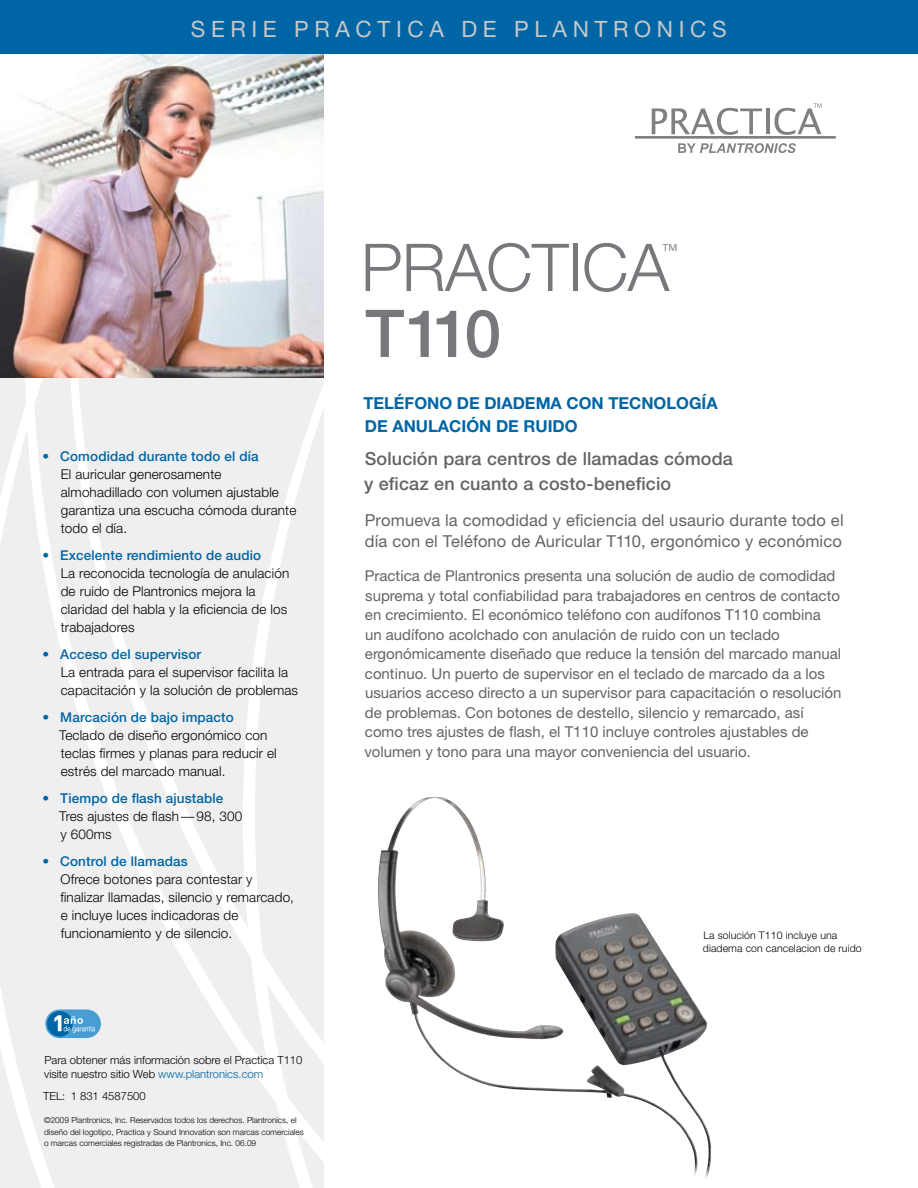
<style>
.page{position:relative;width:918px;height:1188px;background:#fff}
.page>*{position:absolute;margin:0;border:0;box-sizing:border-box;transform-origin:0 0}
.t1{font:300 66px "Helvetica Neue";letter-spacing:-.01em;color:#77787b}
.t2{font:500 66px "Helvetica Neue";color:#77787b}
.t3{font:22.5px "Helvetica Neue";letter-spacing:.25em;color:#c6c8ca}
.t4{font:500 18px/25.5px "Helvetica Neue";letter-spacing:.01em;color:#636467}
.t5{font:300 16.65px "Helvetica Neue";color:#77787b}
.t6{font:16.5px/21px "Helvetica Neue";letter-spacing:.01em;color:#636467}
.t7{font:700 16.5px/22.5px "Helvetica Neue";color:#0065a4}
.t8{font:15px/19.5px "Helvetica Neue";color:#636467}
.t9{font:300 13.5px/18px "Helvetica Neue";letter-spacing:.01em;color:#000}
.t10{font:500 13.5px "Helvetica Neue";letter-spacing:.01em;color:#0065a4}
.t11{font:300 11.25px/14.2px "Helvetica Neue";color:#000}
.t12{font:300 10.5px/13.5px "Helvetica Neue";letter-spacing:.01em;color:#000}
.t13{font:300 8.25px/11.2px "Helvetica Neue";color:#000}
.s1{color:#0065a4}
</style>
<div class="page">
<svg style="left:0;top:378px;width:197px;height:810px;fill:#efeff0"></svg>
<svg style="left:197px;top:378px;width:127px;height:810px;fill:#efeff0"></svg>
<div style="left:0;top:0;width:918px;height:54px;background:#0065a4"></div>
<img style="left:0;top:54px;width:324px;height:324px">
<svg style="left:652px;top:108px;width:110px;height:27px"></svg>
<hr style="left:766px;top:108px;width:3px;height:26px;background:#000">
<svg style="left:678px;top:143px;width:118px;height:10px"></svg>
<hr style="left:635px;top:136px;width:201px;height:3px;background:#000">
<svg style="left:774px;top:104px;width:48px;height:31px"></svg>
<img style="left:378px;top:797px;width:320px;height:378px">
<div style="left:45px;top:1010px;width:56px;height:28px;background:#489dd3;border-radius:14px"></div>
<div style="left:47px;top:1011px;width:26px;height:26px;background:#0065a4;border-radius:50%"></div>
<svg style="left:54px;top:1015px;width:41px;height:18px"></svg>
<h2 class="t3" style="left:191px;top:16px;width:537px">SERIE PRACTICA DE PLANTRONICS</h2>
<h1 class="t1" style="left:361px;top:227px;width:310px">PRACTICA</h1>
<p class="t5" style="left:661px;top:240px;width:18px">™</p>
<p class="t10" style="left:43px;top:448px;width:218px">• Comodidad durante todo el día</p>
<p class="t9" style="left:61px;top:465px;width:237px">El auricular generosamente almohadillado con volumen ajustable garantiza una escucha cómoda durante todo el día.</p>
<p class="t10" style="left:43px;top:547px;width:220px">• Excelente rendimiento de audio</p>
<p class="t9" style="left:61px;top:564px;width:230px">La reconocida tecnología de anulación de ruido de Plantronics mejora la claridad del habla y la eficiencia de los trabajadores</p>
<p class="t10" style="left:43px;top:646px;width:160px">• Acceso del supervisor</p>
<p class="t9" style="left:61px;top:663px;width:239px">La entrada para el supervisor facilita la capacitación y la solución de problemas</p>
<p class="t10" style="left:43px;top:709px;width:193px">• Marcación de bajo impacto</p>
<p class="t9" style="left:59px;top:726px;width:219px">Teclado de diseño ergonómico con teclas firmes y planas para reducir el estrés del marcado manual.</p>
<p class="t10" style="left:43px;top:790px;width:182px">• Tiempo de flash ajustable</p>
<p class="t9" style="left:59px;top:807px;width:185px">Tres ajustes de flash—98, 300 y 600ms</p>
<p class="t10" style="left:43px;top:853px;width:147px">• Control de llamadas</p>
<p class="t9" style="left:60px;top:870px;width:235px">Ofrece botones para contestar y finalizar llamadas, silencio y remarcado, e incluye luces indicadoras de funcionamiento y de silencio.</p>
<p class="t11" style="left:44px;top:1053px;width:260px">Para obtener más información sobre el Practica T110 visite nuestro sitio Web <span class="s1">www.plantronics.com</span></p>
<p class="t11" style="left:43px;top:1089px;width:104px">TEL: 1 831 4587500</p>
<p class="t13" style="left:44px;top:1115px;width:261px">©2009 Plantronics, Inc. Reservados todos los derechos. Plantronics, el diseño del logotipo, Practica y Sound Innovation son marcas comerciales o marcas comerciales registradas de Plantronics, Inc. 06.09</p>
<h1 class="t2" style="left:365px;top:294px;width:138px">T110</h1>
<p class="t7" style="left:363px;top:392px;width:356px">TELÉFONO DE DIADEMA CON TECNOLOGÍA<br>DE ANULACIÓN DE RUIDO</p>
<p class="t4" style="left:364px;top:445px;width:370px">Solución para centros de llamadas cómoda y eficaz en cuanto a costo-beneficio</p>
<p class="t6" style="left:365px;top:509px;width:480px">Promueva la comodidad y eficiencia del usaurio durante todo el día con el Teléfono de Auricular T110, ergonómico y económico</p>
<p class="t8" style="left:364px;top:566px;width:479px">Practica de Plantronics presenta una solución de audio de comodidad suprema y total confiabilidad para trabajadores en centros de contacto en crecimiento. El económico teléfono con audífonos T110 combina<br>un audífono acolchado con anulación de ruido con un teclado ergonómicamente diseñado que reduce la tensión del marcado manual continuo. Un puerto de supervisor en el teclado de marcado da a los usuarios acceso directo a un supervisor para capacitación o resolución de problemas. Con botones de destello, silencio y remarcado, así como tres ajustes de flash, el T110 incluye controles ajustables de volumen y tono para una mayor conveniencia del usuario.</p>
<p class="t12" style="left:703px;top:928px;width:160px">La solución T110 incluye una diadema con cancelacion de ruido</p>
</div>
